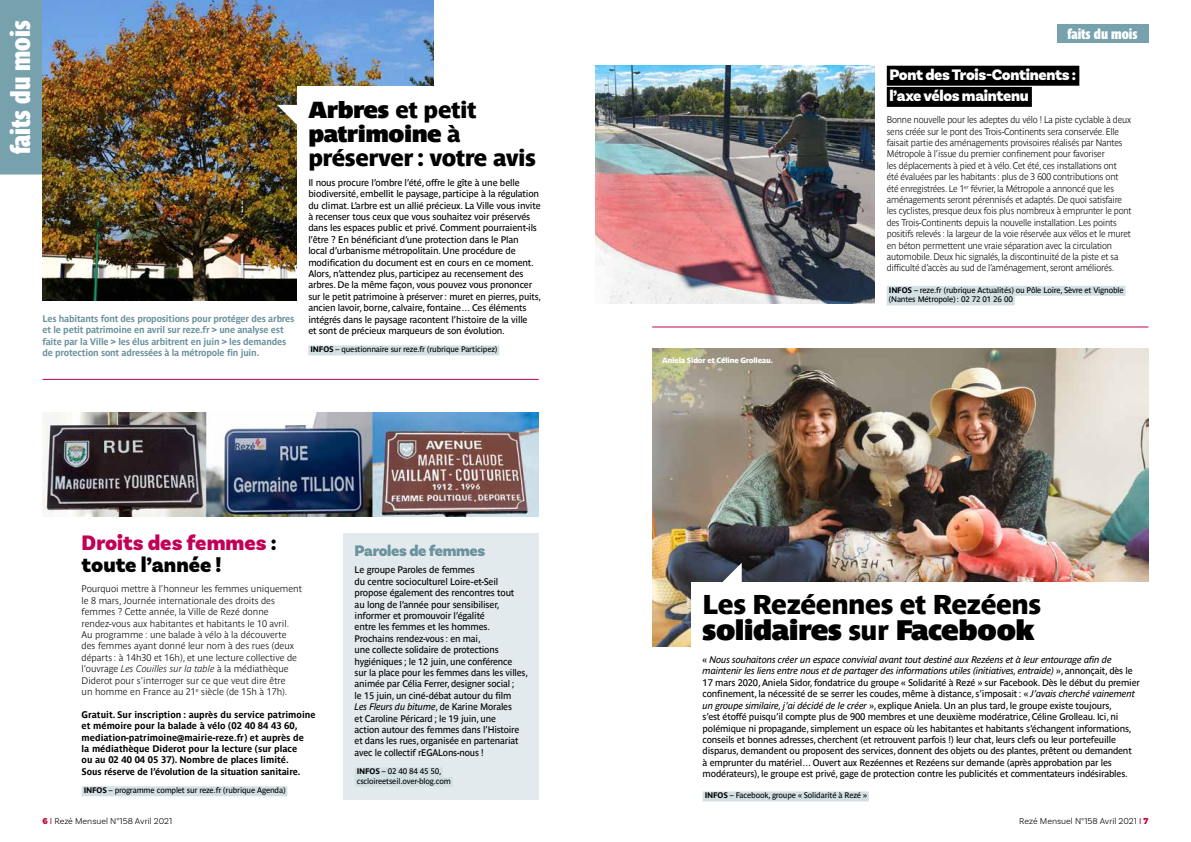
<style>
.page{position:relative;width:1191px;height:842px;background:#fff}
.page>*{position:absolute;margin:0;border:0;box-sizing:border-box;transform-origin:0 0}
.TITRE_PARISINE{font:700 28px "Parisine Std Sombre";letter-spacing:-.02em;color:#000}
.TITRE_PARISINE-2{font:27px "Parisine Std Sombre";letter-spacing:-.02em;color:#000}
.t1{font:27px "Parisine Std Comp Sombre";color:#fff}
.TITRE_PARISINE-3{font:23px/24px "Parisine Std Sombre";letter-spacing:-.02em;color:#000}
.TITRE_BASIC{font:900 22px/22px "Basic Sans";color:#c20058}
.TITRE_SOULIGNE{font:900 16px "Basic Sans";letter-spacing:-.02em;color:#fff}
.TITRE_SOULIGNE-2{font:900 16px "Basic Sans";letter-spacing:-.02em;color:#6b929c}
.t2{font:14.1px "Parisine Std Comp Sombre";color:#fff}
.TXT_SECONDAIRE{font:9.5px/11.4px "Parisine Std";letter-spacing:-.02em;color:#000}
.TXT_COURANT_ALIGNÉ{font:700 9.5px/11.4px "Parisine Std Clair";letter-spacing:-.02em;color:#000;scale:.95 1}
.TXT_COURANT_ALIGNÉ-2{font:700 9.5px/11.4px "Parisine Std Clair";color:#000}
.TXT_COURANT_ALIGNÉ-3{font:700 9.5px/11.4px "Parisine Std";color:#000}
.INFOS_BASE{font:700 9.5px/11.4px "Parisine Std";letter-spacing:-.02em;color:#6b929c}
.t3{font:300 9px "Basic Sans";color:#000}
.INFO_BLEU{font:8px/9.6px "Parisine Std";letter-spacing:-.02em;color:#000}
.LEGENDES{font:7.5px "Parisine Std Sombre";letter-spacing:-.025em;color:#fff}
.s1{font-weight:700}
.s2{color:#000}
.s3{font-style:italic}
.s4{font-weight:900;color:#bf0038}
.s5{font-weight:400;color:#bf0038}
.s6{font-weight:400;font-size:27px}
</style>
<div class="page">
<div style="left:0;top:0;width:43px;height:175px;background:#77a2ad"></div>
<div style="left:1056px;top:24px;width:92px;height:19px;background:#77a2ad"></div>
<img style="left:652px;top:349px;width:496px;height:298px">
<img style="left:595px;top:65px;width:279px;height:239px">
<div style="left:691px;top:582px;width:467px;height:217px;background:#fff"></div>
<div style="left:702px;top:791px;width:167px;height:10px;background:#d3e0e4"></div>
<div style="left:886px;top:286px;width:239px;height:10px;background:#d3e0e4"></div>
<div style="left:886px;top:295px;width:128px;height:10px;background:#d3e0e4"></div>
<div style="left:343px;top:533px;width:196px;height:266px;background:#e2eaed"></div>
<div style="left:355px;top:767px;width:88px;height:10px;background:#d3e0e4"></div>
<div style="left:355px;top:777px;width:98px;height:10px;background:#d3e0e4"></div>
<div style="left:82px;top:786px;width:205px;height:10px;background:#d3e0e4"></div>
<img style="left:43px;top:0;width:390px;height:300px">
<img style="left:43px;top:412px;width:496px;height:104px">
<div style="left:297px;top:86px;width:264px;height:296px;background:#fff"></div>
<div style="left:308px;top:345px;width:191px;height:10px;background:#d3e0e4"></div>
<svg style="left:277px;top:105px;width:20px;height:23px"></svg>
<hr style="left:43px;top:379px;width:496px;height:1px;background:#c20058">
<hr style="left:652px;top:326px;width:496px;height:1px;background:#c20058">
<div style="left:886px;top:66px;width:193px;height:20px;background:#000"></div>
<div style="left:886px;top:87px;width:146px;height:20px;background:#000"></div>
<svg style="left:718px;top:563px;width:23px;height:19px"></svg>
<h2 class="t1" style="left:4px;top:154px;width:135px;rotate:-90deg">faits du mois</h2>
<h3 class="t2" style="left:1067px;top:25px;width:71px">faits du mois</h3>
<p class="TITRE_SOULIGNE" style="left:889px;top:65px;width:188px">Pont des Trois-Continents :</p>
<p class="TITRE_SOULIGNE" style="left:889px;top:86px;width:141px">l’axe vélos maintenu</p>
<p class="TITRE_PARISINE-3" style="left:308px;top:97px;width:229px"><span class="s1">Arbres</span> et petit <span class="s1">patrimoine</span> à préserver : votre avis</p>
<p class="TXT_SECONDAIRE" style="left:308px;top:177px;width:234px">Il nous procure l’ombre l’été, offre le gîte à une belle biodiversité, embellit le paysage, participe à la régulation du climat. L’arbre est un allié précieux. La Ville vous invite à recenser tous ceux que vous souhaitez voir préservés dans les espaces public et privé. Comment pourraient-ils l’être ? En bénéficiant d’une protection dans le Plan<br>local d’urbanisme métropolitain. Une procédure de modification du document est en cours en ce moment.<br>Alors, n’attendez plus, participez au recensement des arbres. De la même façon, vous pouvez vous prononcer sur le petit patrimoine à préserver : muret en pierres, puits, ancien lavoir, borne, calvaire, fontaine… Ces éléments intégrés dans le paysage racontent l’histoire de la ville<br>et sont de précieux marqueurs de son évolution.</p>
<p class="INFO_BLEU" style="left:310px;top:345px;width:188px"><span class="s1">INFOS</span> – questionnaire sur reze.fr (rubrique Participez)</p>
<p class="TXT_COURANT_ALIGNÉ" style="left:886px;top:114px;width:259px">Bonne nouvelle pour les adeptes du vélo ! La piste cyclable à deux sens créée sur le pont des Trois-Continents sera conservée. Elle faisait partie des aménagements provisoires réalisés par Nantes Métropole à l’issue du premier confinement pour favoriser<br>les déplacements à pied et à vélo. Cet été, ces installations ont<br>été évaluées par les habitants : plus de 3 600 contributions ont été enregistrées. Le 1<sup>er</sup> février, la Métropole a annoncé que les aménagements seront pérennisés et adaptés. De quoi satisfaire les cyclistes, presque deux fois plus nombreux à emprunter le pont des Trois-Continents depuis la nouvelle installation. Les points positifs relevés : la largeur de la voie réservée aux vélos et le muret en béton permettent une vraie séparation avec la circulation automobile. Deux hic signalés, la discontinuité de la piste et sa difficulté d’accès au sud de l’aménagement, seront améliorés.</p>
<p class="INFO_BLEU" style="left:889px;top:285px;width:236px"><span class="s1">INFOS</span> – reze.fr (rubrique Actualités) ou Pôle Loire, Sèvre et Vignoble (Nantes Métropole) : 02 72 01 26 00</p>
<p class="INFOS_BASE" style="left:43px;top:313px;width:253px">Les habitants font des propositions pour protéger des arbres et le petit patrimoine en avril sur reze.fr &gt; une analyse est faite par la Ville &gt; les élus arbitrent en juin &gt; les demandes de protection sont adressées à la métropole fin juin.</p>
<p class="LEGENDES" style="left:662px;top:356px;width:112px">Aniela Sidor et Céline Grolleau.</p>
<p class="TITRE_BASIC" style="left:82px;top:533px;width:196px">Droits des femmes <span class="s2">: toute l’année !</span></p>
<p class="TXT_COURANT_ALIGNÉ-2" style="left:82px;top:583px;width:222px">Pourquoi mettre à l’honneur les femmes uniquement le 8 mars, Journée internationale des droits des femmes ? Cette année, la Ville de Rezé donne rendez-vous aux habitantes et habitants le 10 avril.<br>Au programme : une balade à vélo à la découverte des femmes ayant donné leur nom à des rues (deux départs : à 14h30 et 16h), et une lecture collective de l’ouvrage <span class="s3">Les Couilles sur la table</span> à la médiathèque Diderot pour s’interroger sur ce que veut dire être<br>un homme en France au 21<sup>e</sup> siècle (de 15h à 17h).</p>
<p class="TXT_COURANT_ALIGNÉ-3" style="left:82px;top:709px;width:236px">Gratuit. Sur inscription : auprès du service patrimoine et mémoire pour la balade à vélo (02 40 84 43 60, mediation-patrimoine@mairie-reze.fr) et auprès de<br>la médiathèque Diderot pour la lecture (sur place<br>ou au 02 40 04 05 37). Nombre de places limité.<br>Sous réserve de l’évolution de la situation sanitaire.</p>
<p class="INFO_BLEU" style="left:84px;top:786px;width:203px"><span class="s1">INFOS</span> – programme complet sur reze.fr (rubrique Agenda)</p>
<p class="t3" style="left:43px;top:816px;width:131px"><span class="s4">6</span> <span class="s5">I</span> Rezé Mensuel N°158 Avril 2021</p>
<p class="TITRE_SOULIGNE-2" style="left:355px;top:541px;width:132px">Paroles de femmes</p>
<p class="TXT_SECONDAIRE" style="left:355px;top:564px;width:161px">Le groupe Paroles de femmes<br>du centre socioculturel Loire-et-Seil propose également des rencontres tout au long de l’année pour sensibiliser, informer et promouvoir l’égalité<br>entre les femmes et les hommes.</p>
<p class="TXT_SECONDAIRE" style="left:355px;top:633px;width:175px">Prochains rendez-vous : en mai,<br>une collecte solidaire de protections hygiéniques ; le 12 juin, une conférence<br>sur la place pour les femmes dans les villes, animée par Célia Ferrer, designer social ;<br>le 15 juin, un ciné-débat autour du film<br><span class="s3">Les Fleurs du bitume</span>, de Karine Morales<br>et Caroline Péricard ; le 19 juin, une<br>action autour des femmes dans l’Histoire et dans les rues, organisée en partenariat avec le collectif rEGALons-nous !</p>
<p class="INFO_BLEU" style="left:357px;top:767px;width:96px"><span class="s1">INFOS</span> – 02 40 84 45 50, cscloireetseil.over-blog.com</p>
<p class="TITRE_PARISINE-2" style="left:702px;top:589px;width:340px">Les Rezéennes et Rezéens</p>
<p class="TITRE_PARISINE" style="left:702px;top:613px;width:334px">solidaires <span class="s6">sur</span> Facebook</p>
<p class="TXT_SECONDAIRE" style="left:702px;top:654px;width:439px">« <span class="s3">Nous souhaitons créer un espace convivial avant tout destiné aux Rezéens et à leur entourage afin de maintenir les liens entre nous et de partager des informations utiles (initiatives, entraide)</span> », annonçait, dès le 17 mars 2020, Aniela Sidor, fondatrice du groupe « Solidarité à Rezé » sur Facebook. Dès le début du premier confinement, la nécessité de se serrer les coudes, même à distance, s’imposait : « <span class="s3">J’avais cherché vainement un groupe similaire, j’ai décidé de le créer</span> », explique Aniela. Un an plus tard, le groupe existe toujours,<br>s’est étoffé puisqu’il compte plus de 900 membres et une deuxième modératrice, Céline Grolleau. Ici, ni polémique ni propagande, simplement un espace où les habitantes et habitants s’échangent informations, conseils et bonnes adresses, cherchent (et retrouvent parfois !) leur chat, leurs clefs ou leur portefeuille disparus, demandent ou proposent des services, donnent des objets ou des plantes, prêtent ou demandent<br>à emprunter du matériel… Ouvert aux Rezéennes et Rezéens sur demande (après approbation par les modérateurs), le groupe est privé, gage de protection contre les publicités et commentateurs indésirables.</p>
<p class="INFO_BLEU" style="left:704px;top:791px;width:164px"><span class="s1">INFOS</span> – Facebook, groupe « Solidarité à Rezé »</p>
<p class="t3" style="left:1019px;top:816px;width:131px">Rezé Mensuel N°158 Avril 2021 <span class="s5">I</span> <span class="s4">7</span></p>
</div>
